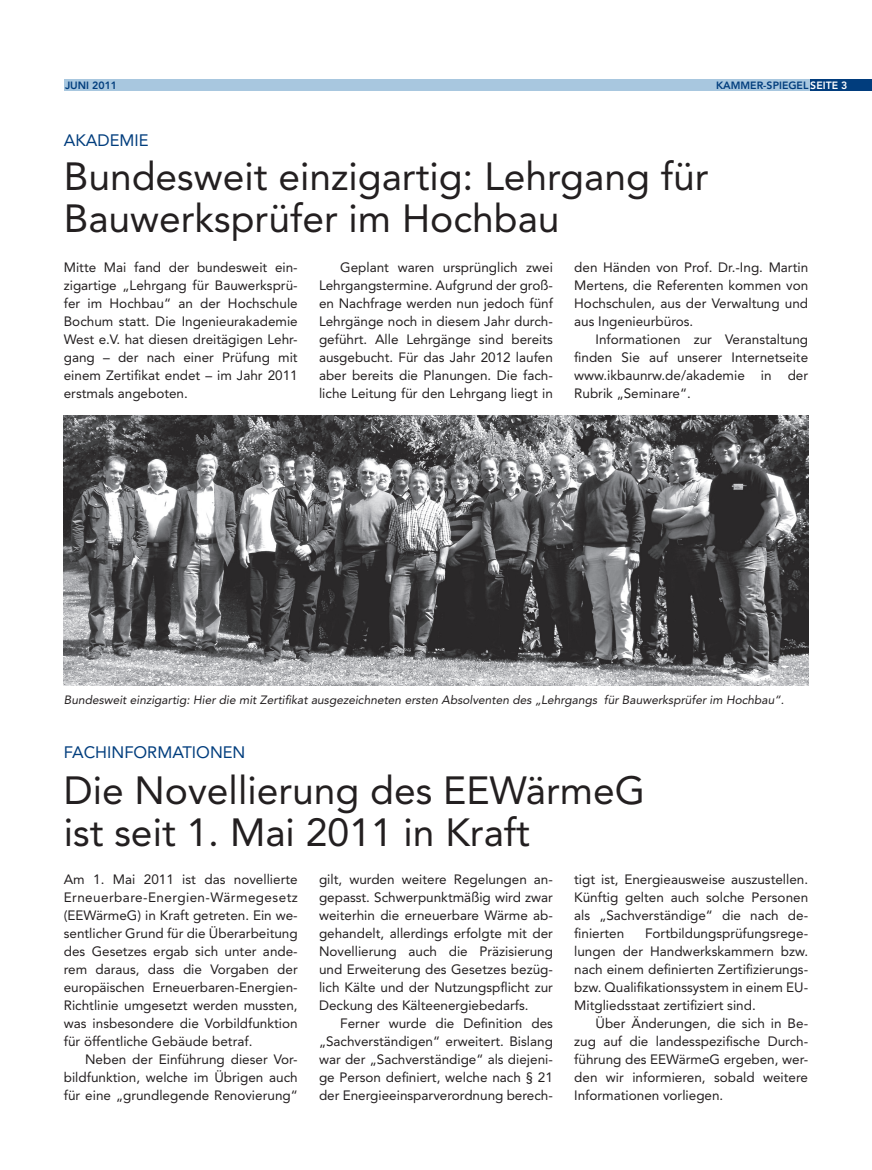
<style>
.page{position:relative;width:872px;height:1170px;background:#fff}
.page>*{position:absolute;margin:0;border:0;box-sizing:border-box;transform-origin:0 0}
.t1{font:39px/42px "Avenir LT Std";color:#231f20}
.t2{font:16.5px "Avenir LT Std";color:#013d7d}
.t3{font:13.5px/18px "Avenir LT Std";color:#231f20;text-align:justify}
.t4{font:italic 12px "Avenir LT Std";color:#231f20}
.t5{font:800 10.5px "Avenir LT Std";color:#013d7d}
.s1{color:#fff}
</style>
<div class="page">
<div style="left:808px;top:79px;width:64px;height:11px;background:#013d7d"></div>
<div style="left:64px;top:79px;width:745px;height:11px;background:#a8c7df"></div>
<img style="left:64px;top:416px;width:744px;height:270px">
<p class="t5" style="left:65px;top:79px;width:54px">JUNI 2011</p>
<p class="t5" style="left:716px;top:79px;width:107px">KAMMER-SPPIEIEGGEELL <span class="s1">SEITE</span></p>
<p class="t5" style="left:722px;top:79px;width:9px">AMMER</p>
<p class="t2" style="left:64px;top:130px;width:23px">Akademie</p>
<h1 class="t1" style="left:64px;top:156px;width:646px">Bundesweit einzigartig: Lehrgang für<br>Bauwerksprüfer im Hochbau</h1>
<p class="t3" style="left:64px;top:258px;width:235px">Mitte Mai fand der bundesweit ein&shy;zigartige „Lehrgang für Bauwerksprü&shy;fer im Hochbau“ an der Hochschule Bochum statt. Die Ingenieurakademie West e.V. hat diesen dreitägigen Lehr&shy;gang – der nach einer Prüfung mit einem Zertifikat endet – im Jahr 2011 erstmals angeboten.</p>
<p class="t3" style="left:319px;top:258px;width:235px;text-indent:21px">Geplant waren ursprünglich zwei Lehrgangstermine. Aufgrund der groß&shy;en Nachfrage werden nun jedoch fünf Lehrgänge noch in diesem Jahr durch&shy;geführt. Alle Lehrgänge sind bereits ausgebucht. Für das Jahr 2012 laufen aber bereits die Planungen. Die fach&shy;liche Leitung für den Lehrgang liegt in</p>
<p class="t3" style="left:574px;top:258px;width:235px">den Händen von Prof. Dr.-Ing. Martin Mertens, die Referenten kommen von Hochschulen, aus der Verwaltung und aus Ingenieurbüros.</p>
<p class="t3" style="left:574px;top:330px;width:235px;text-indent:21px">Informationen zur Veranstaltung finden Sie auf unserer Internetseite www.ikbaunrw.de/akademie in der Rubrik „Seminare“.</p>
<p class="t4" style="left:64px;top:692px;width:722px">Bundesweit einzigartig: Hier die mit Zertifikat ausgezeichneten ersten Absolventen des „Lehrgangs für Bauwerksprüfer im Hochbau“.</p>
<p class="t2" style="left:64px;top:742px;width:44px">Fachinformationen</p>
<h1 class="t1" style="left:64px;top:769px;width:583px">Die Novellierung des EEWärmeG ist seit 1. Mai 2011 in Kraft</h1>
<p class="t3" style="left:574px;top:870px;width:235px">tigt ist, Energieausweise auszustellen.<br>Künftig gelten auch solche Personen als „Sachverständige“ die nach de&shy;finierten</p>
<p class="t3" style="left:64px;top:870px;width:235px">Am 1. Mai 2011 ist das novellierte Erneuerbare-Energien-Wärmegesetz (EEWärmeG) in Kraft getreten. Ein we&shy;sentlicher Grund für die Ü berarbeitung des Gesetzes ergab sich unter ande&shy;rem daraus, dass die Vorgaben der europäischen Erneuerbaren-Energien-Richtlinie umgesetzt werden mussten, was insbesondere die Vorbildfunktion für öffentliche Gebäude betraf.</p>
<p class="t3" style="left:64px;top:1050px;width:235px;text-indent:21px">Neben der Einführung dieser Vor&shy;bildfunktion, welche im Ü brigen auch für eine „grundlegende Renovierung“</p>
<p class="t3" style="left:319px;top:870px;width:235px">gilt, wurden weitere Regelungen an&shy;gepasst. Schwerpunktmäßig wird zwar weiterhin die erneuerbare Wärme ab&shy;gehandelt, allerdings erfolgte mit der Novellierung auch die Präzisierung und Erweiterung des Gesetzes bezüg&shy;lich Kälte und der Nutzungspflicht zur Deckung des Kälteenergiebedarfs.</p>
<p class="t3" style="left:319px;top:1014px;width:235px;text-indent:21px">Ferner wurde die Definition des „Sachverständigen“ erweitert. Bislang war der „Sachverständige“ als diejeni&shy;ge Person definiert, welche nach § 21 der Energieeinsparverordnung berech-</p>
<p class="t3" style="left:574px;top:924px;width:235px;text-indent:71px">Fortbildungsprüfungsrege&shy;lungen der Handwerkskammern bzw. nach einem definierten Zertifizierungs&shy;bzw. Qualifikationssystem in einem EU-Mitgliedsstaat zertifiziert sind.</p>
<p class="t3" style="left:574px;top:1014px;width:235px;text-indent:21px">Ü ber Änderungen, die sich in Be&shy;zug auf die landesspezifische Durch&shy;führung des EEWärmeG ergeben, wer&shy;den wir informieren, sobald weitere Informationen vorliegen.</p>
</div>
